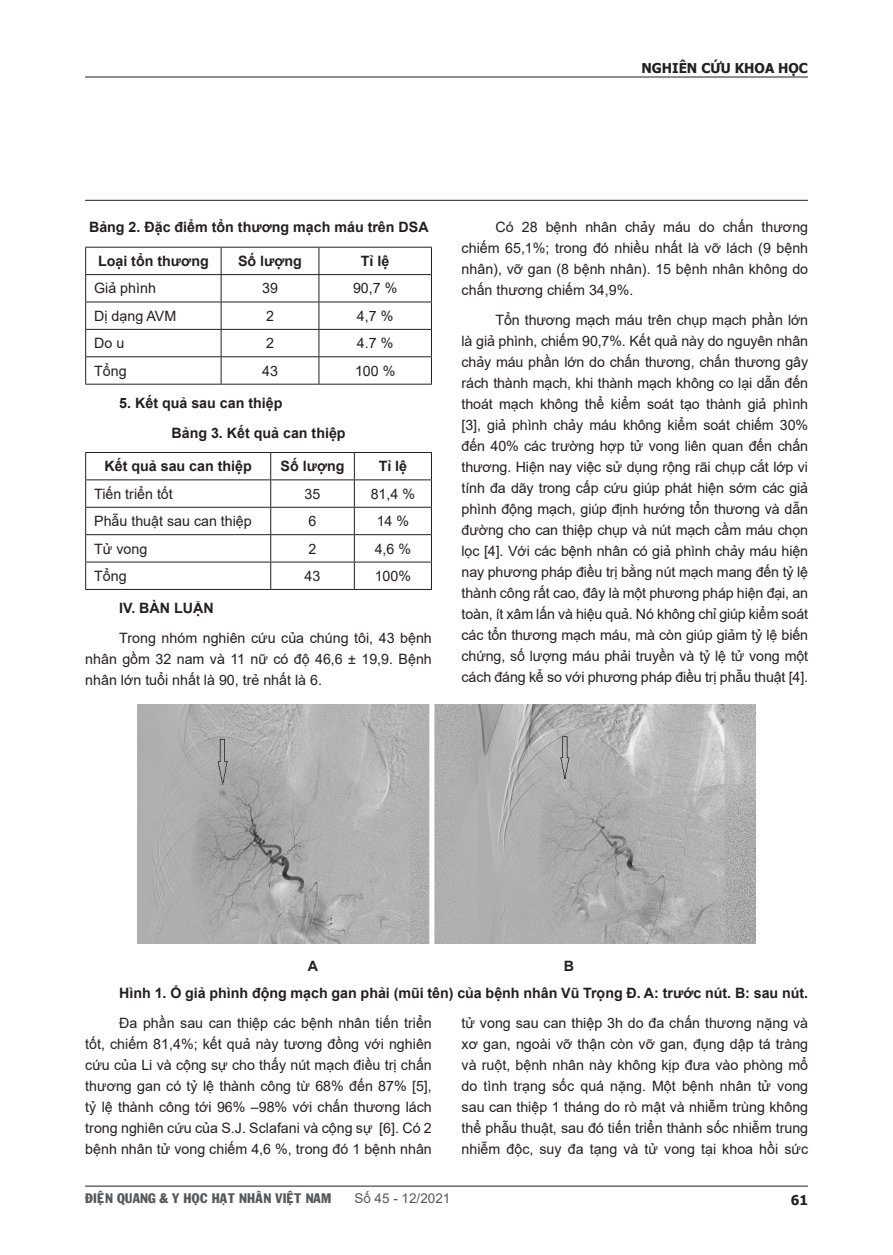
<style>
.page{position:relative;width:893px;height:1255px;background:#fff}
.page>*{position:absolute;margin:0;border:0;box-sizing:border-box;transform-origin:0 0}
.List_Paragraph{font:14.25px/21px "Arial";color:#231f20;text-align:justify}
.List_Paragraph-2{font:700 14.25px "Arial";color:#231f20}
.t1{font:13.5px "VNI Franko";color:#57585a}
.t2{font:700 13.5px "Tahoma";color:#231f20}
.t3{font:13.5px "Arial";color:#57585a}
</style>
<div class="page">
<hr style="left:85px;top:77px;width:723px;height:1px;background:#231f20">
<hr style="left:85px;top:200px;width:723px;height:1px;background:#231f20">
<hr style="left:85px;top:247px;width:136px;height:1px;background:#231f20">
<hr style="left:221px;top:247px;width:98px;height:1px;background:#231f20">
<hr style="left:319px;top:247px;width:113px;height:1px;background:#231f20">
<hr style="left:85px;top:274px;width:136px;height:1px;background:#231f20">
<hr style="left:221px;top:274px;width:98px;height:1px;background:#231f20">
<hr style="left:319px;top:274px;width:113px;height:1px;background:#231f20">
<hr style="left:85px;top:301px;width:136px;height:1px;background:#231f20">
<hr style="left:221px;top:301px;width:98px;height:1px;background:#231f20">
<hr style="left:319px;top:301px;width:113px;height:1px;background:#231f20">
<hr style="left:85px;top:329px;width:136px;height:1px;background:#231f20">
<hr style="left:221px;top:329px;width:98px;height:1px;background:#231f20">
<hr style="left:319px;top:329px;width:113px;height:1px;background:#231f20">
<hr style="left:85px;top:356px;width:136px;height:1px;background:#231f20">
<svg style="left:85px;top:247px;width:1px;height:137px"></svg>
<hr style="left:221px;top:356px;width:98px;height:1px;background:#231f20">
<svg style="left:221px;top:247px;width:1px;height:137px"></svg>
<hr style="left:319px;top:356px;width:113px;height:1px;background:#231f20">
<svg style="left:319px;top:247px;width:1px;height:137px"></svg>
<svg style="left:431px;top:247px;width:1px;height:137px"></svg>
<hr style="left:85px;top:384px;width:136px;height:1px;background:#231f20">
<hr style="left:221px;top:384px;width:98px;height:1px;background:#231f20">
<hr style="left:319px;top:384px;width:113px;height:1px;background:#231f20">
<hr style="left:85px;top:452px;width:186px;height:1px;background:#231f20">
<hr style="left:271px;top:452px;width:83px;height:1px;background:#231f20">
<hr style="left:354px;top:452px;width:78px;height:1px;background:#231f20">
<hr style="left:85px;top:479px;width:186px;height:1px;background:#231f20">
<hr style="left:271px;top:479px;width:83px;height:1px;background:#231f20">
<hr style="left:354px;top:479px;width:78px;height:1px;background:#231f20">
<hr style="left:85px;top:507px;width:186px;height:1px;background:#231f20">
<hr style="left:271px;top:507px;width:83px;height:1px;background:#231f20">
<hr style="left:354px;top:507px;width:78px;height:1px;background:#231f20">
<hr style="left:85px;top:534px;width:186px;height:1px;background:#231f20">
<hr style="left:271px;top:534px;width:83px;height:1px;background:#231f20">
<hr style="left:354px;top:534px;width:78px;height:1px;background:#231f20">
<hr style="left:85px;top:561px;width:186px;height:1px;background:#231f20">
<svg style="left:85px;top:453px;width:1px;height:136px"></svg>
<hr style="left:271px;top:561px;width:83px;height:1px;background:#231f20">
<svg style="left:270px;top:453px;width:1px;height:136px"></svg>
<hr style="left:354px;top:561px;width:78px;height:1px;background:#231f20">
<svg style="left:354px;top:453px;width:1px;height:136px"></svg>
<svg style="left:431px;top:453px;width:1px;height:136px"></svg>
<hr style="left:85px;top:589px;width:186px;height:1px;background:#231f20">
<hr style="left:271px;top:589px;width:83px;height:1px;background:#231f20">
<hr style="left:354px;top:589px;width:78px;height:1px;background:#231f20">
<img style="left:137px;top:704px;width:618px;height:239px">
<hr style="left:85px;top:1185px;width:723px;height:1px;background:#231f20">
<p class="t2" style="left:641px;top:59px;width:168px">NGHIÊN CỨU KHOA HỌC</p>
<p class="List_Paragraph-2" style="left:89px;top:217px;width:341px">Bảng 2. Đặc điểm tổn thương mạch máu trên DSA</p>
<p class="List_Paragraph-2" style="left:98px;top:251px;width:112px">Loại tổn thương</p>
<p class="List_Paragraph-2" style="left:238px;top:251px;width:65px">Số lượng</p>
<p class="List_Paragraph-2" style="left:361px;top:251px;width:30px">Tỉ lệ</p>
<p class="List_Paragraph" style="left:94px;top:278px;width:63px">Giả phình</p>
<p class="List_Paragraph" style="left:262px;top:278px;width:17px">39</p>
<p class="List_Paragraph" style="left:353px;top:278px;width:46px">90,7 %</p>
<p class="List_Paragraph" style="left:94px;top:305px;width:84px">Dị dạng AVM</p>
<p class="List_Paragraph" style="left:266px;top:305px;width:9px">2</p>
<p class="List_Paragraph" style="left:357px;top:305px;width:38px">4,7 %</p>
<p class="List_Paragraph" style="left:94px;top:332px;width:32px">Do u</p>
<p class="List_Paragraph" style="left:266px;top:332px;width:9px">2</p>
<p class="List_Paragraph" style="left:357px;top:332px;width:38px">4.7 %</p>
<p class="List_Paragraph" style="left:94px;top:360px;width:34px">Tổng</p>
<p class="List_Paragraph" style="left:262px;top:360px;width:17px">43</p>
<p class="List_Paragraph" style="left:355px;top:360px;width:42px">100 %</p>
<p class="List_Paragraph-2" style="left:119px;top:393px;width:165px">5. Kết quả sau can thiệp</p>
<p class="List_Paragraph-2" style="left:171px;top:422px;width:176px">Bảng 3. Kết quả can thiệp</p>
<p class="List_Paragraph-2" style="left:105px;top:456px;width:149px">Kết quả sau can thiệp</p>
<p class="List_Paragraph-2" style="left:281px;top:456px;width:65px">Số lượng</p>
<p class="List_Paragraph-2" style="left:379px;top:456px;width:30px">Tỉ lệ</p>
<p class="List_Paragraph" style="left:94px;top:483px;width:80px">Tiến triển tốt</p>
<p class="List_Paragraph" style="left:305px;top:483px;width:17px">35</p>
<p class="List_Paragraph" style="left:371px;top:483px;width:46px">81,4 %</p>
<p class="List_Paragraph" style="left:94px;top:510px;width:159px">Phẫu thuật sau can thiệp</p>
<p class="List_Paragraph" style="left:309px;top:510px;width:9px">6</p>
<p class="List_Paragraph" style="left:377px;top:510px;width:34px">14 %</p>
<p class="List_Paragraph" style="left:94px;top:538px;width:55px">Tử vong</p>
<p class="List_Paragraph" style="left:309px;top:538px;width:9px">2</p>
<p class="List_Paragraph" style="left:375px;top:538px;width:38px">4,6 %</p>
<p class="List_Paragraph" style="left:94px;top:565px;width:34px">Tổng</p>
<p class="List_Paragraph" style="left:305px;top:565px;width:17px">43</p>
<p class="List_Paragraph" style="left:375px;top:565px;width:38px">100%</p>
<p class="List_Paragraph-2" style="left:119px;top:598px;width:96px">IV. BÀN LUẬN</p>
<p class="List_Paragraph" style="left:85px;top:627px;width:348px;text-indent:34px">Trong nhóm nghiên cứu của chúng tôi, 43 bệnh nhân gồm 32 nam và 11 nữ có độ 46,6 ± 19,9. Bệnh nhân lớn tuổi nhất là 90, trẻ nhất là 6.</p>
<p class="List_Paragraph" style="left:462px;top:217px;width:348px;text-indent:34px">Có 28 bệnh nhân chảy máu do chấn thương chiếm 65,1%; trong đó nhiều nhất là vỡ lách (9 bệnh nhân), vỡ gan (8 bệnh nhân). 15 bệnh nhân không do chấn thương chiếm 34,9%.</p>
<p class="List_Paragraph" style="left:462px;top:309px;width:348px;text-indent:34px">Tổn thương mạch máu trên chụp mạch phần lớn là giả phình, chiếm 90,7%. Kết quả này do nguyên nhân chảy máu phần lớn do chấn thương, chấn thương gây rách thành mạch, khi thành mạch không co lại dẫn đến thoát mạch không thể kiểm soát tạo thành giả phình [3], giả phình chảy máu không kiểm soát chiếm 30% đến 40% các trường hợp tử vong liên quan đến chấn thương. Hiện nay việc sử dụng rộng rãi chụp cắt lớp vi tính đa dãy trong cấp cứu giúp phát hiện sớm các giả phình động mạch, giúp định hướng tổn thương và dẫn đường cho can thiệp chụp và nút mạch cầm máu chọn lọc [4]. Với các bệnh nhân có giả phình chảy máu hiện nay phương pháp điều trị bằng nút mạch mang đến tỷ lệ thành công rất cao, đây là một phương pháp hiện đại, an toàn, ít xâm lấn và hiệu quả. Nó không chỉ giúp kiểm soát các tổn thương mạch máu, mà còn giúp giảm tỷ lệ biến chứng, số lượng máu phải truyền và tỷ lệ tử vong một cách đáng kể so với phương pháp điều trị phẫu thuật [4].</p>
<p class="List_Paragraph-2" style="left:308px;top:955px;width:12px">A</p>
<p class="List_Paragraph-2" style="left:564px;top:955px;width:12px">B</p>
<p class="List_Paragraph-2" style="left:119px;top:983px;width:690px">Hình 1. Ổ giả phình động mạch gan phải (mũi tên) của bệnh nhân Vũ Trọng Đ. A: trước nút. B: sau nút.</p>
<p class="List_Paragraph" style="left:85px;top:1012px;width:348px;text-indent:34px">Đa phần sau can thiệp các bệnh nhân tiến triển tốt, chiếm 81,4%; kết quả này tương đồng với nghiên cứu của Li và cộng sự cho thấy nút mạch điều trị chấn thương gan có tỷ lệ thành công từ 68% đến 87% [5], tỷ lệ thành công tới 96% –98% với chấn thương lách trong nghiên cứu của S.J. Sclafani và cộng sự [6]. Có 2 bệnh nhân tử vong chiếm 4,6 %, trong đó 1 bệnh nhân</p>
<p class="List_Paragraph" style="left:462px;top:1012px;width:348px">tử vong sau can thiệp 3h do đa chấn thương nặng và xơ gan, ngoài vỡ thận còn vỡ gan, đụng dập tá tràng và ruột, bệnh nhân này không kịp đưa vào phòng mổ do tình trạng sốc quá nặng. Một bệnh nhân tử vong sau can thiệp 1 tháng do rò mật và nhiễm trùng không thể phẫu thuật, sau đó tiến triển thành sốc nhiễm trung nhiễm độc, suy đa tạng và tử vong tại khoa hồi sức</p>
<p class="t1" style="left:85px;top:1187px;width:248px">ÑIEÄN QUANG &amp; Y HOÏC HAÏT NHAÂN VIEÄT NAM</p>
<p class="t3" style="left:354px;top:1188px;width:98px">Số 45 - 12/2021</p>
<p class="t2" style="left:791px;top:1190px;width:19px">61</p>
</div>
